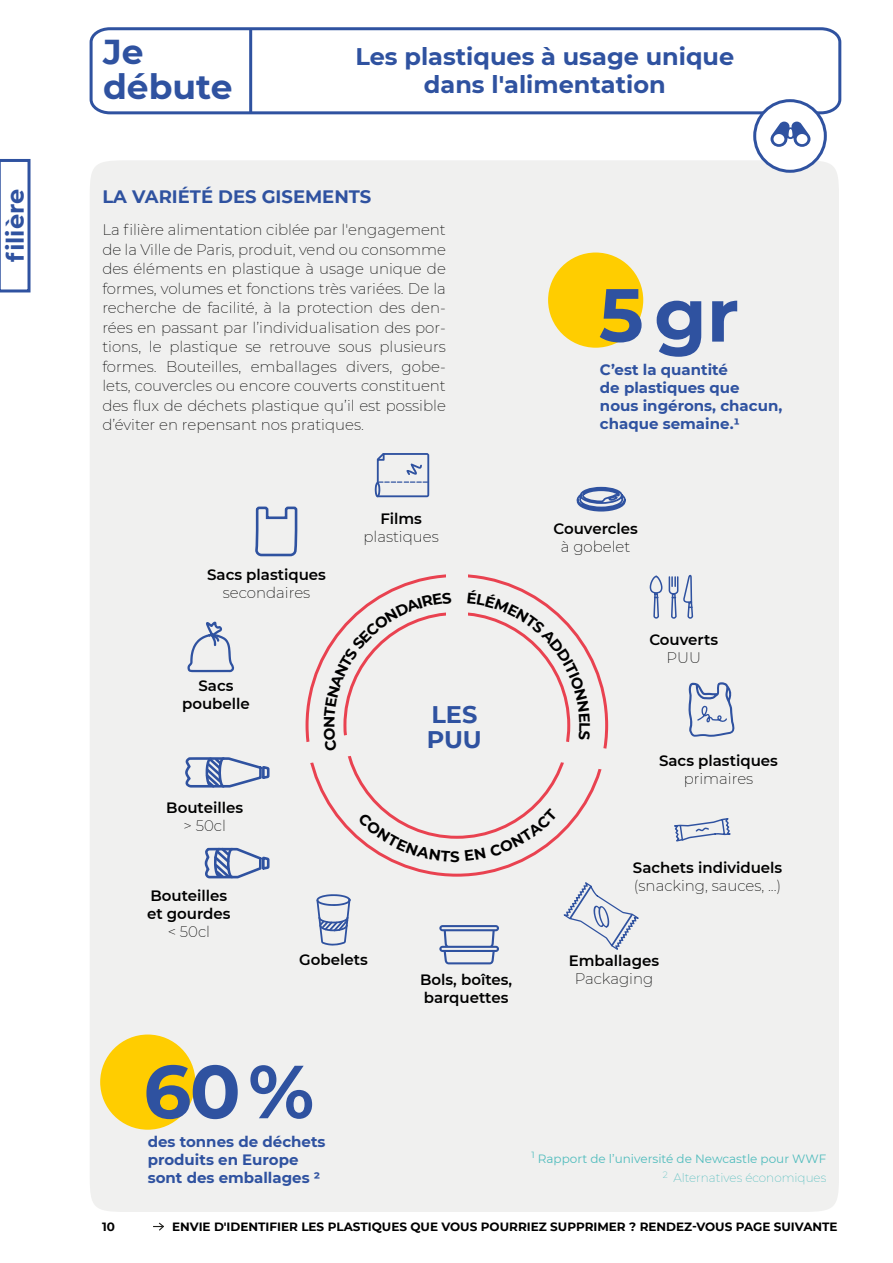
<style>
.page{position:relative;width:893px;height:1263px;background:#fff}
.page>*{position:absolute;margin:0;border:0;box-sizing:border-box;transform-origin:0 0}
.t1{font:700 75px "Montserrat";color:#2f52a0}
.t2{font:700 34.5px/34.5px "Montserrat";color:#2f52a0}
.t3{font:700 24px/28.8px "Montserrat";color:#2f52a0;text-align:center}
.t4{font:700 18px "Montserrat";color:#2f52a0}
.t5{font:200 15px/19.5px "Montserrat";color:#000;text-align:justify}
.t6{font:600 15px/18px "Montserrat";color:#000}
.t7{font:700 15px/18px "Montserrat";color:#2f52a0}
.t8{font:700 15px "Montserrat";color:#000}
.t9{font:700 12px "Montserrat";color:#000}
.t10{font:12px/19.5px "Montserrat";color:#50bcbd;text-align:right}
.s1{font-weight:200}
</style>
<div class="page">
<div style="left:90px;top:160px;width:749px;height:1052px;background:#f0f0ef;border-radius:35px"></div>
<div style="left:100px;top:1034px;width:95px;height:96px;background:#ffcd00;border-radius:50%"></div>
<div style="left:548px;top:252px;width:95px;height:96px;background:#ffcd00;border-radius:50%"></div>
<svg style="left:89px;top:27px;width:753px;height:89px"></svg>
<hr style="left:249px;top:29px;width:3px;height:84px;background:#2f52a0">
<div style="left:755px;top:101px;width:70px;height:70px;background:#fff;border-radius:50%"></div>
<div style="left:753px;top:99px;width:74px;height:74px;border:3px solid #2f52a0;border-radius:50%"></div>
<svg style="left:770px;top:122px;width:40px;height:25px"></svg>
<svg style="left:153px;top:1222px;width:11px;height:9px"></svg>
<svg style="left:439px;top:925px;width:60px;height:39px"></svg>
<svg style="left:576px;top:486px;width:50px;height:26px"></svg>
<svg style="left:255px;top:506px;width:43px;height:51px"></svg>
<svg style="left:0;top:159px;width:31px;height:133px"></svg>
<svg style="left:650px;top:576px;width:12px;height:43px"></svg>
<svg style="left:669px;top:575px;width:24px;height:44px"></svg>
<svg style="left:563px;top:882px;width:76px;height:68px"></svg>
<svg style="left:688px;top:682px;width:47px;height:55px"></svg>
<svg style="left:205px;top:848px;width:65px;height:30px"></svg>
<svg style="left:185px;top:757px;width:85px;height:31px"></svg>
<svg style="left:316px;top:894px;width:34px;height:52px"></svg>
<svg style="left:187px;top:621px;width:47px;height:51px"></svg>
<svg style="left:674px;top:818px;width:57px;height:24px"></svg>
<svg style="left:375px;top:453px;width:54px;height:44px"></svg>
<svg style="left:305px;top:590px;width:304px;height:182px"></svg>
<svg style="left:358px;top:813px;width:92px;height:49px"></svg>
<svg style="left:465px;top:808px;width:93px;height:53px"></svg>
<h3 class="t3" style="left:0;top:262px;width:75px;rotate:-90deg">filière</h3>
<h2 class="t2" style="left:103px;top:33px;width:131px">Je débute</h2>
<h3 class="t3" style="left:355px;top:40px;width:380px">Les plastiques à usage unique dans l'alimentation</h3>
<p class="t4" style="left:102px;top:184px;width:271px">LA VARIÉTÉ DES GISEMENTS</p>
<p class="t5" style="left:102px;top:220px;width:345px">La filière alimentation ciblée par l'engagement de la Ville de Paris, produit, vend ou consomme des éléments en plastique à usage unique de formes, volumes et fonctions très variées. De la recherche de facilité, à la protection des den&shy;rées en passant par l’individualisation des por&shy;tions, le plastique se retrouve sous plusieurs formes. Bouteilles, emballages divers, gobe&shy;lets, couvercles ou encore couverts constituent des flux de déchets plastique qu’il est possible d’éviter en repensant nos pratiques.</p>
<h1 class="t1" style="left:599px;top:261px;width:142px">5 gr</h1>
<p class="t7" style="left:600px;top:360px;width:184px">C’est la quantité<br>de plastiques que<br>nous ingérons, chacun, chaque semaine.1</p>
<p class="t6" style="left:207px;top:565px;width:120px">Sacs plastiques</p>
<p class="t5" style="left:223px;top:582px;width:89px">secondaires</p>
<p class="t6" style="left:182px;top:676px;width:69px;text-align:center">Sacs poubelle</p>
<p class="t6" style="left:166px;top:798px;width:78px">Bouteilles</p>
<p class="t5" style="left:184px;top:816px;width:44px">&gt; 50cl</p>
<p class="t6" style="left:147px;top:886px;width:85px">Bouteilles et gourdes</p>
<p class="t5" style="left:168px;top:921px;width:44px">&lt; 50cl</p>
<p class="t6" style="left:380px;top:509px;width:43px">Films</p>
<p class="t5" style="left:363px;top:526px;width:77px">plastiques</p>
<h3 class="t3" style="left:427px;top:700px;width:57px;line-height:25.5px;text-align:left">LES<br>PUU</h3>
<p class="t8" style="left:450px;top:845px;width:11px">S</p>
<p class="t6" style="left:299px;top:950px;width:70px">Gobelets</p>
<p class="t6" style="left:420px;top:969px;width:94px">Bols, boîtes, barquettes</p>
<p class="t6" style="left:553px;top:519px;width:86px">Couvercles</p>
<p class="t5" style="left:561px;top:537px;width:71px">à gobelet</p>
<p class="t6" style="left:649px;top:630px;width:70px">Couverts</p>
<p class="t5" style="left:667px;top:647px;width:36px">PUU</p>
<p class="t6" style="left:659px;top:751px;width:120px">Sacs plastiques</p>
<p class="t5" style="left:684px;top:769px;width:71px">primaires</p>
<p class="t6" style="left:633px;top:858px;width:151px">Sachets individuels</p>
<p class="t5" style="left:634px;top:876px;width:149px">(snacking, sauces, ...)</p>
<p class="t6" style="left:569px;top:951px;width:92px">Emballages</p>
<p class="t5" style="left:575px;top:968px;width:80px">Packaging</p>
<h1 class="t1" style="left:144px;top:1037px;width:172px">60 %</h1>
<p class="t7" style="left:148px;top:1132px;width:179px">des tonnes de déchets produits en Europe sont des emballages 2</p>
<p class="t10" style="left:531px;top:1148px;width:296px"><sup>1</sup> Rapport de l’université de Newcastle pour WWF<br><sup>2</sup> <span class="s1">Alternatives économiques</span></p>
<p class="t9" style="left:102px;top:1218px;width:14px">10</p>
<p class="t9" style="left:172px;top:1218px;width:667px">ENVIE D'IDENTIFIER LES PLASTIQUES QUE VOUS POURRIEZ SUPPRIMER ? RENDEZ-VOUS PAGE SUIVANTE</p>
</div>
